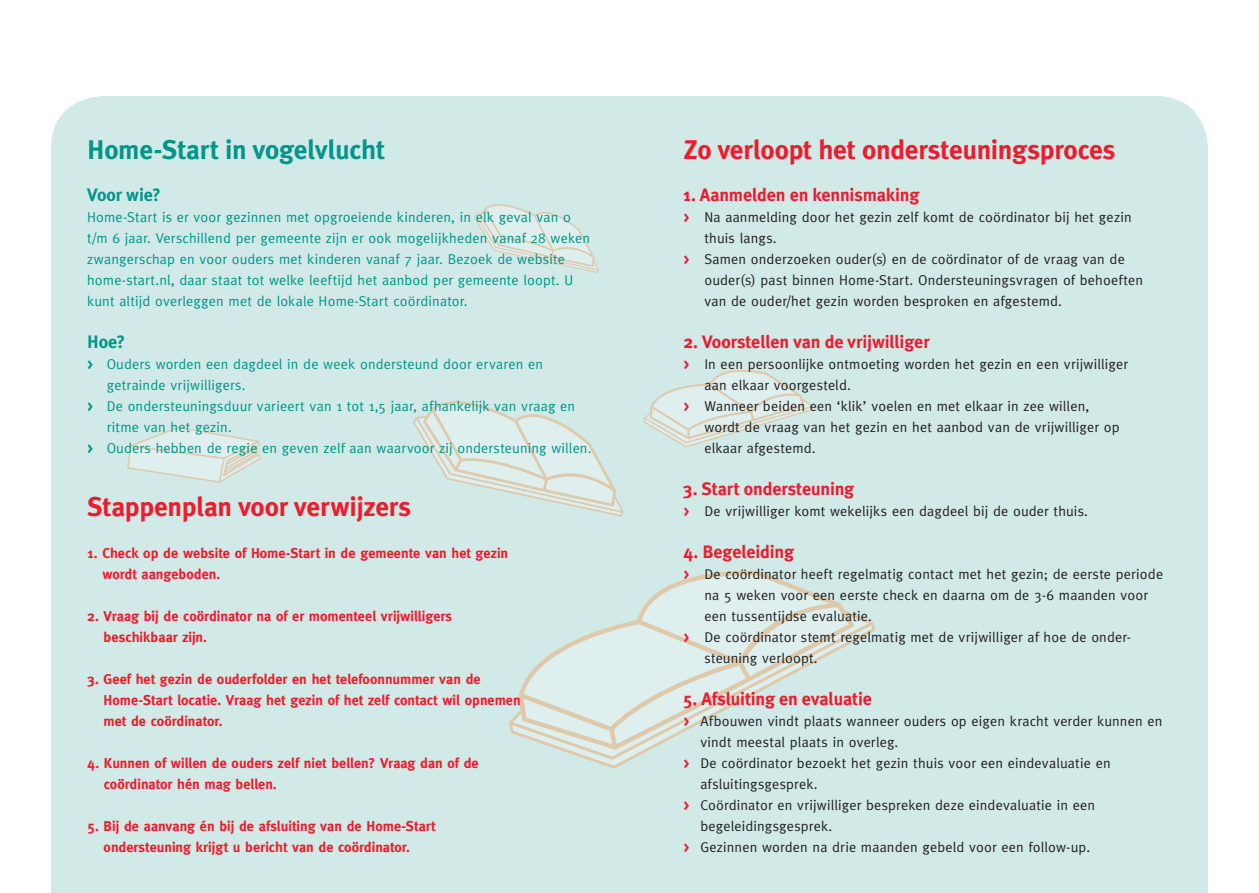
<style>
.page{position:relative;width:1259px;height:893px;background:#fff}
.page>*{position:absolute;margin:0;border:0;box-sizing:border-box;transform-origin:0 0}
.t1{font:700 27px "Meta Plus";letter-spacing:-.01em;color:#ee1b2d}
.t2{font:700 27px "Meta Plus";letter-spacing:-.01em;color:#00958a}
.t3{font:700 18px "Meta Plus";letter-spacing:-.01em;color:#ee1b2d}
.t4{font:700 18px "Meta Plus";letter-spacing:-.005em;color:#00958a}
.t5{font:14.25px "Meta";letter-spacing:.01em;color:#231f20}
.t6{font:14.25px/21px "Meta";letter-spacing:.01em;color:#00958a}
.t7{font:700 14.25px/21px "Meta";color:#ee1b2d}
.s1{font-weight:700}
.s2{font-weight:700;color:#ee1b2d}
</style>
<div class="page">
<div style="left:51px;top:96px;width:1157px;height:797px;background:#d1e9e7"></div>
<div style="left:509px;top:622px;width:366px;height:147px;background:#d1e9e7"></div>
<svg style="left:509px;top:610px;width:364px;height:150px;background:#d3e7e3"></svg>
<svg style="left:519px;top:571px;width:335px;height:178px;background:#d9e7e2"></svg>
<svg style="left:413px;top:401px;width:211px;height:116px;background:#d8e7e2"></svg>
<svg style="left:643px;top:370px;width:171px;height:77px;background:#d8e7e2"></svg>
<svg style="left:474px;top:204px;width:125px;height:69px;background:#d8e7e2"></svg>
<svg style="left:127px;top:427px;width:133px;height:56px;background:#d9e8e3"></svg>
<h1 class="t2" style="left:87px;top:134px;width:299px">Home-Start in vogelvlucht</h1>
<p class="t4" style="left:87px;top:184px;width:75px">Voor wie?</p>
<p class="t6" style="left:87px;top:206px;width:504px">Home-Start is er voor gezinnen met opgroeiende kinderen, in elk geval van 0 t/m 6 jaar. Verschillend per gemeente zijn er ook mogelijkheden vanaf 28 weken zwangerschap en voor ouders met kinderen vanaf 7 jaar. Bezoek de website home-start.nl, daar staat tot welke leeftijd het aanbod per gemeente loopt. U kunt altijd overleggen met de lokale Home-Start coördinator.</p>
<p class="t4" style="left:87px;top:331px;width:40px">Hoe?</p>
<p class="t6" style="left:87px;top:353px;width:457px"><span class="s1">&gt;</span> Ouders worden een dagdeel in de week ondersteund door ervaren en</p>
<p class="t6" style="left:107px;top:374px;width:140px">getrainde vrijwilligers.</p>
<p class="t6" style="left:87px;top:395px;width:489px"><span class="s1">&gt;</span> De ondersteuningsduur varieert van 1 tot 1,5 jaar, afhankelijk van vraag en</p>
<p class="t6" style="left:107px;top:416px;width:127px">ritme van het gezin.</p>
<p class="t6" style="left:87px;top:437px;width:506px"><span class="s1">&gt;</span> Ouders hebben de regie en geven zelf aan waarvoor zij ondersteuning willen.</p>
<h1 class="t1" style="left:87px;top:491px;width:325px">Stappenplan voor verwijzers</h1>
<p class="t7" style="left:102px;top:543px;width:407px;text-indent:-15px">1. Check op de website of Home-Start in de gemeente van het gezin wordt aangeboden.</p>
<p class="t7" style="left:104px;top:606px;width:350px;text-indent:-16px">2. Vraag bij de coördinator na of er momenteel vrijwilligers beschikbaar zijn.</p>
<p class="t7" style="left:104px;top:669px;width:419px;text-indent:-16px">3. Geef het gezin de ouderfolder en het telefoonnummer van de<br>Home-Start locatie. Vraag het gezin of het zelf contact wil opnemen met de coördinator.</p>
<p class="t7" style="left:104px;top:753px;width:376px;text-indent:-17px">4. Kunnen of willen de ouders zelf niet bellen? Vraag dan of de coördinator hén mag bellen.</p>
<p class="t7" style="left:104px;top:816px;width:333px;text-indent:-16px">5. Bij de aanvang én bij de afsluiting van de Home-Start ondersteuning krijgt u bericht van de coördinator.</p>
<h1 class="t1" style="left:683px;top:134px;width:434px">Zo verloopt het ondersteuningsproces</h1>
<p class="t3" style="left:683px;top:184px;width:237px">1. Aanmelden en kennismaking</p>
<p class="t5" style="left:683px;top:209px;width:450px"><span class="s2">&gt;</span> Na aanmelding door het gezin zelf komt de coördinator bij het gezin</p>
<p class="t5" style="left:704px;top:230px;width:74px">thuis langs.</p>
<p class="t5" style="left:683px;top:251px;width:443px"><span class="s2">&gt;</span> Samen onderzoeken ouder(s) en de coördinator of de vraag van de</p>
<p class="t5" style="left:704px;top:272px;width:440px">ouder(s) past binnen Home-Start. Ondersteuningsvragen of behoeften</p>
<p class="t5" style="left:704px;top:293px;width:359px">van de ouder/het gezin worden besproken en afgestemd.</p>
<p class="t3" style="left:683px;top:331px;width:248px">2. Voorstellen van de vrijwilliger</p>
<p class="t5" style="left:683px;top:356px;width:446px"><span class="s2">&gt;</span> In een persoonlijke ontmoeting worden het gezin en een vrijwilliger</p>
<p class="t5" style="left:704px;top:377px;width:148px">aan elkaar voorgesteld.</p>
<p class="t5" style="left:683px;top:398px;width:407px"><span class="s2">&gt;</span> Wanneer beiden een ‘klik’ voelen en met elkaar in zee willen,</p>
<p class="t5" style="left:704px;top:419px;width:417px">wordt de vraag van het gezin en het aanbod van de vrijwilliger op</p>
<p class="t5" style="left:704px;top:440px;width:113px">elkaar afgestemd.</p>
<p class="t3" style="left:683px;top:478px;width:172px">3. Start ondersteuning</p>
<p class="t5" style="left:683px;top:503px;width:406px"><span class="s2">&gt;</span> De vrijwilliger komt wekelijks een dagdeel bij de ouder thuis.</p>
<p class="t3" style="left:683px;top:541px;width:112px">4. Begeleiding</p>
<p class="t5" style="left:683px;top:566px;width:481px"><span class="s2">&gt;</span> De coördinator heeft regelmatig contact met het gezin; de eerste periode</p>
<p class="t5" style="left:704px;top:587px;width:445px">na 5 weken voor een eerste check en daarna om de 3-6 maanden voor</p>
<p class="t5" style="left:704px;top:608px;width:169px">een tussentijdse evaluatie.</p>
<p class="t5" style="left:683px;top:629px;width:449px"><span class="s2">&gt;</span> De coördinator stemt regelmatig met de vrijwilliger af hoe de onder-</p>
<p class="t5" style="left:704px;top:650px;width:115px">steuning verloopt.</p>
<p class="t3" style="left:683px;top:688px;width:190px">5. Afsluiting en evaluatie</p>
<p class="t5" style="left:683px;top:713px;width:480px"><span class="s2">&gt;</span> Afbouwen vindt plaats wanneer ouders op eigen kracht verder kunnen en</p>
<p class="t5" style="left:700px;top:734px;width:199px">vindt meestal plaats in overleg.</p>
<p class="t5" style="left:683px;top:755px;width:429px"><span class="s2">&gt;</span> De coördinator bezoekt het gezin thuis voor een eindevaluatie en</p>
<p class="t5" style="left:700px;top:776px;width:119px">afsluitingsgesprek.</p>
<p class="t5" style="left:683px;top:797px;width:413px"><span class="s2">&gt;</span> Coördinator en vrijwilliger bespreken deze eindevaluatie in een</p>
<p class="t5" style="left:700px;top:818px;width:133px">begeleidingsgesprek.</p>
<p class="t5" style="left:683px;top:839px;width:408px"><span class="s2">&gt;</span> Gezinnen worden na drie maanden gebeld voor een follow-up.</p>
</div>
